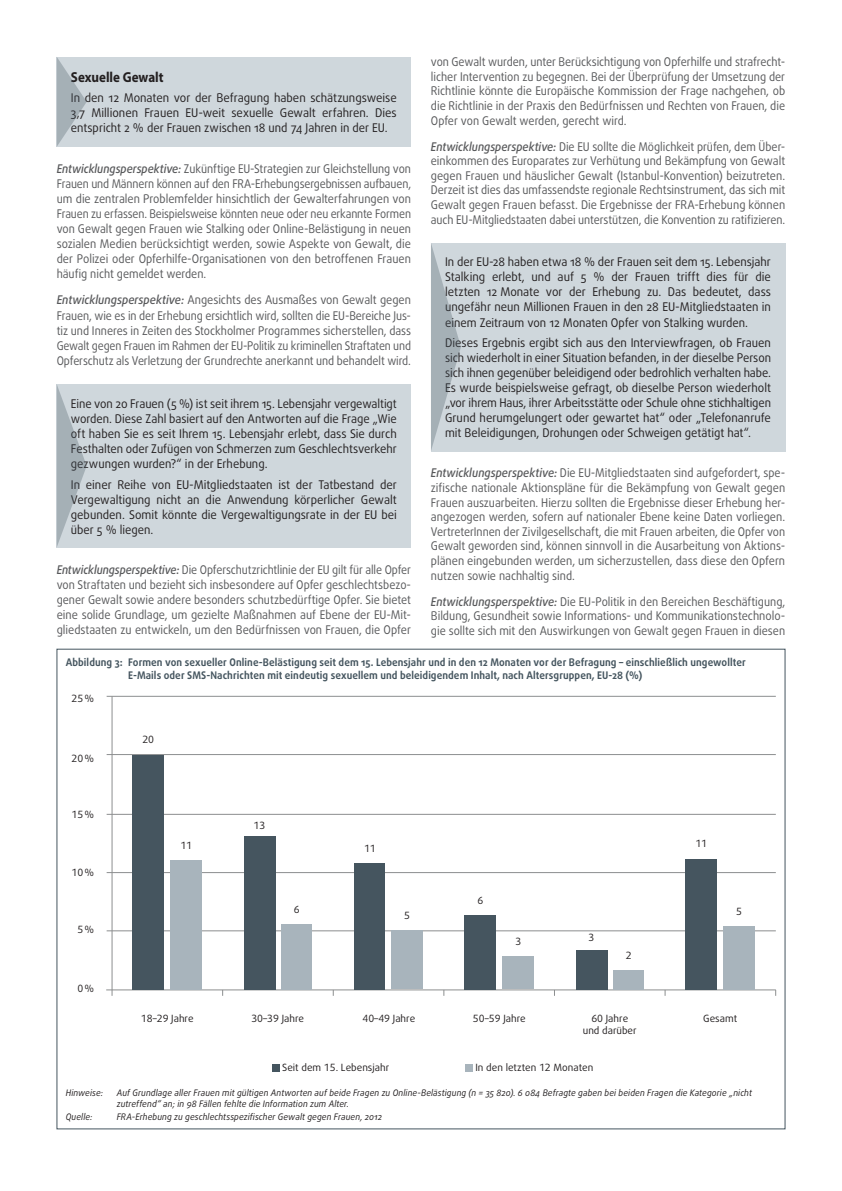
<style>
.page{position:relative;width:842px;height:1191px;background:#fff}
.page>*{position:absolute;margin:0;border:0;box-sizing:border-box;transform-origin:0 0}
.text_title_2{font:700 14.5px "Myriad Pro";color:#231f20;scale:.9 1}
.text_body{font:12px/15px "Daxline Pro";letter-spacing:-.005em;color:#57585a;text-align:justify;scale:.91 1}
.text_body-2{font:12px/14.6px "Daxline Pro";letter-spacing:-.005em;color:#57585a;text-align:justify;scale:.92 1}
.box_triangle{font:12px/15px "Daxline Pro";color:#231f20;text-align:justify;scale:.96 1}
.box_triangle-2{font:12px/15px "Daxline Pro";color:#231f20;text-align:justify;scale:.95 1}
.text_body-3{font:12px/15px "Daxline Pro";letter-spacing:-.005em;color:#57585a;text-align:justify;scale:.93 1}
.figure_title{font:700 10.5px/12.6px "Daxline Pro";letter-spacing:.005em;color:#45555f;scale:.95 1}
.t1{font:10px/12px "Daxline Pro";color:#231f20;text-align:center}
.figure_source{font:italic 9px/10.8px "Daxline Pro";letter-spacing:.01em;color:#231f20;scale:.95 1}
.s1{font-weight:500;font-style:italic}
</style>
<div class="page">
<div style="left:57px;top:57px;width:354px;height:90px;background:#cfd7dc"></div>
<div style="left:57px;top:384px;width:354px;height:164px;background:#cfd7dc"></div>
<div style="left:431px;top:243px;width:354px;height:208px;background:#cfd7dc"></div>
<svg style="left:57px;top:58px;width:30px;height:88px"></svg>
<svg style="left:57px;top:385px;width:30px;height:161px"></svg>
<svg style="left:431px;top:244px;width:30px;height:206px"></svg>
<hr style="left:112px;top:696px;width:1px;height:299px;background:#8c8e8f">
<hr style="left:106px;top:989px;width:670px;height:1px;background:#8c8e8f">
<hr style="left:107px;top:930px;width:669px;height:1px;background:#8c8e8f">
<hr style="left:107px;top:872px;width:669px;height:1px;background:#8c8e8f">
<hr style="left:107px;top:814px;width:669px;height:1px;background:#8c8e8f">
<hr style="left:107px;top:754px;width:669px;height:1px;background:#8c8e8f">
<hr style="left:107px;top:696px;width:669px;height:1px;background:#8c8e8f">
<div style="left:685px;top:858px;width:32px;height:131px;background:#45555f"></div>
<div style="left:723px;top:926px;width:32px;height:63px;background:#a8b4bc"></div>
<div style="left:576px;top:950px;width:31px;height:39px;background:#45555f"></div>
<div style="left:613px;top:970px;width:31px;height:19px;background:#a8b4bc"></div>
<div style="left:464px;top:915px;width:32px;height:74px;background:#45555f"></div>
<div style="left:502px;top:956px;width:32px;height:33px;background:#a8b4bc"></div>
<div style="left:355px;top:863px;width:30px;height:126px;background:#45555f"></div>
<div style="left:391px;top:930px;width:32px;height:59px;background:#a8b4bc"></div>
<div style="left:243px;top:835px;width:32px;height:154px;background:#45555f"></div>
<div style="left:281px;top:924px;width:31px;height:65px;background:#a8b4bc"></div>
<div style="left:132px;top:754px;width:32px;height:235px;background:#45555f"></div>
<div style="left:170px;top:860px;width:32px;height:129px;background:#a8b4bc"></div>
<div style="left:272px;top:1064px;width:7px;height:7px;background:#45555f"></div>
<div style="left:465px;top:1064px;width:8px;height:7px;background:#a8b4bc"></div>
<p class="text_body" style="left:431px;top:55px;width:391px;line-height:14.6px">von Gewalt wurden, unter Berücksichtigung von Opferhilfe und strafrecht‑ licher Intervention zu begegnen. Bei der Überprüfung der Umsetzung der Richtlinie könnte die Europäische Kommission der Frage nachgehen, ob die Richtlinie in der Praxis den Bedürfnissen und Rechten von Frauen, die Opfer von Gewalt werden, gerecht wird.</p>
<p class="text_body-2" style="left:431px;top:139px;width:387px"><span class="s1">Entwicklungsperspektive:</span> Die EU sollte die Möglichkeit prüfen, dem Über‑ einkommen des Europarates zur Verhütung und Bekämpfung von Gewalt gegen Frauen und häuslicher Gewalt (Istanbul‑Konvention) beizutreten.<br>Derzeit ist dies das umfassendste regionale Rechtsinstrument, das sich mit Gewalt gegen Frauen befasst. Die Ergebnisse der FRA‑Erhebung können auch EU‑Mitgliedstaaten dabei unterstützen, die Konvention zu ratifizieren.</p>
<p class="box_triangle-2" style="left:445px;top:255px;width:345px">In der EU-28 haben etwa 18 % der Frauen seit dem 15. Lebensjahr Stalking erlebt, und auf 5 % der Frauen trifft dies für die letzten 12 Monate vor der Erhebung zu. Das bedeutet, dass ungefähr neun Millionen Frauen in den 28 EU‑Mitgliedstaaten in einem Zeitraum von 12 Monaten Opfer von Stalking wurden.</p>
<p class="box_triangle" style="left:445px;top:335px;width:341px">Dieses Ergebnis ergibt sich aus den Interviewfragen, ob Frauen sich wiederholt in einer Situation befanden, in der dieselbe Person sich ihnen gegenüber beleidigend oder bedrohlich verhalten habe.<br>Es wurde beispielsweise gefragt, ob dieselbe Person wiederholt „vor ihrem Haus, ihrer Arbeitsstätte oder Schule ohne stichhaltigen Grund herumgelungert oder gewartet hat“ oder „Telefonanrufe mit Beleidigungen, Drohungen oder Schweigen getätigt hat“.</p>
<p class="text_body-2" style="left:431px;top:466px;width:387px"><span class="s1">Entwicklungsperspektive:</span> Die EU‑Mitgliedstaaten sind aufgefordert, spe‑ zifische nationale Aktionspläne für die Bekämpfung von Gewalt gegen Frauen auszuarbeiten. Hierzu sollten die Ergebnisse dieser Erhebung her‑ angezogen werden, sofern auf nationaler Ebene keine Daten vorliegen.<br>VertreterInnen der Zivilgesellschaft, die mit Frauen arbeiten, die Opfer von Gewalt geworden sind, können sinnvoll in die Ausarbeitung von Aktions‑ plänen eingebunden werden, um sicherzustellen, dass diese den Opfern nutzen sowie nachhaltig sind.</p>
<p class="text_body-2" style="left:431px;top:594px;width:387px"><span class="s1">Entwicklungsperspektive:</span> Die EU‑Politik in den Bereichen Beschäftigung, Bildung, Gesundheit sowie Informations- und Kommunikationstechnolo‑ gie sollte sich mit den Auswirkungen von Gewalt gegen Frauen in diesen</p>
<p class="figure_title" style="left:128px;top:656px;width:652px;text-indent:-62px">Abbildung 3: Formen von sexueller Online-Belästigung seit dem 15. Lebensjahr und in den 12 Monaten vor der Befragung – einschließlich ungewollter<br>E‑Mails oder SMS‑Nachrichten mit eindeutig sexuellem und beleidigendem Inhalt, nach Altersgruppen, EU-28 (%)</p>
<p class="text_title_2" style="left:71px;top:69px;width:105px">Sexuelle Gewalt</p>
<p class="box_triangle" style="left:71px;top:91px;width:341px">In den 12 Monaten vor der Befragung haben schätzungsweise 3,7 Millionen Frauen EU‑weit sexuelle Gewalt erfahren. Dies entspricht 2 % der Frauen zwischen 18 und 74 Jahren in der EU.</p>
<p class="text_body" style="left:57px;top:161px;width:391px"><span class="s1">Entwicklungsperspektive:</span> Zukünftige EU‑Strategien zur Gleichstellung von Frauen und Männern können auf den FRA‑Erhebungsergebnissen aufbauen, um die zentralen Problemfelder hinsichtlich der Gewalterfahrungen von Frauen zu erfassen. Beispielsweise könnten neue oder neu erkannte Formen von Gewalt gegen Frauen wie Stalking oder Online-Belästigung in neuen sozialen Medien berücksichtigt werden, sowie Aspekte von Gewalt, die der Polizei oder Opferhilfe‑Organisationen von den betroffenen Frauen häufig nicht gemeldet werden.</p>
<p class="text_body-3" style="left:57px;top:293px;width:383px"><span class="s1">Entwicklungsperspektive:</span> Angesichts des Ausmaßes von Gewalt gegen Frauen, wie es in der Erhebung ersichtlich wird, sollten die EU‑Bereiche Jus‑ tiz und Inneres in Zeiten des Stockholmer Programmes sicherstellen, dass Gewalt gegen Frauen im Rahmen der EU‑Politik zu kriminellen Straftaten und Opferschutz als Verletzung der Grundrechte anerkannt und behandelt wird.</p>
<p class="box_triangle-2" style="left:71px;top:396px;width:345px">Eine von 20 Frauen (5 %) ist seit ihrem 15. Lebensjahr vergewaltigt worden. Diese Zahl basiert auf den Antworten auf die Frage „Wie oft haben Sie es seit Ihrem 15. Lebensjahr erlebt, dass Sie durch Festhalten oder Zufügen von Schmerzen zum Geschlechtsverkehr gezwungen wurden?“ in der Erhebung.</p>
<p class="box_triangle" style="left:71px;top:477px;width:341px">In einer Reihe von EU‑Mitgliedstaaten ist der Tatbestand der Vergewaltigung nicht an die Anwendung körperlicher Gewalt gebunden. Somit könnte die Vergewaltigungsrate in der EU bei über 5 % liegen.</p>
<p class="text_body" style="left:57px;top:562px;width:391px"><span class="s1">Entwicklungsperspektive:</span> Die Opferschutzrichtlinie der EU gilt für alle Opfer von Straftaten und bezieht sich insbesondere auf Opfer geschlechtsbezo‑ gener Gewalt sowie andere besonders schutzbedürftige Opfer. Sie bietet eine solide Grundlage, um gezielte Maßnahmen auf Ebene der EU‑Mit‑ gliedstaaten zu entwickeln, um den Bedürfnissen von Frauen, die Opfer</p>
<p class="t1" style="left:72px;top:693px;width:24px">25%</p>
<p class="t1" style="left:72px;top:752px;width:24px">20%</p>
<p class="t1" style="left:72px;top:808px;width:24px">15%</p>
<p class="t1" style="left:72px;top:866px;width:24px">10%</p>
<p class="t1" style="left:78px;top:923px;width:18px">5%</p>
<p class="t1" style="left:78px;top:982px;width:18px">0%</p>
<p class="t1" style="left:142px;top:734px;width:13px">20</p>
<p class="t1" style="left:254px;top:819px;width:13px">13</p>
<p class="t1" style="left:180px;top:839px;width:13px">11</p>
<p class="t1" style="left:695px;top:838px;width:13px">11</p>
<p class="t1" style="left:364px;top:842px;width:13px">11</p>
<p class="t1" style="left:294px;top:903px;width:7px">6</p>
<p class="t1" style="left:404px;top:909px;width:7px">5</p>
<p class="t1" style="left:477px;top:894px;width:7px">6</p>
<p class="t1" style="left:515px;top:935px;width:7px">3</p>
<p class="t1" style="left:589px;top:931px;width:7px">3</p>
<p class="t1" style="left:626px;top:949px;width:7px">2</p>
<p class="t1" style="left:736px;top:905px;width:7px">5</p>
<p class="t1" style="left:141px;top:1012px;width:54px">18–29 Jahre</p>
<p class="t1" style="left:251px;top:1012px;width:54px">30–39 Jahre</p>
<p class="t1" style="left:362px;top:1012px;width:54px">40–49 Jahre</p>
<p class="t1" style="left:473px;top:1012px;width:54px">50–59 Jahre</p>
<p class="t1" style="left:583px;top:1012px;width:55px">60 Jahre und darüber</p>
<p class="t1" style="left:703px;top:1012px;width:35px">Gesamt</p>
<p class="t1" style="left:282px;top:1061px;width:109px">Seit dem 15. Lebensjahr</p>
<p class="t1" style="left:475px;top:1061px;width:119px">In den letzten 12 Monaten</p>
<p class="figure_source" style="left:66px;top:1087px;width:41px">Hinweise:</p>
<p class="figure_source" style="left:117px;top:1087px;width:670px">Auf Grundlage aller Frauen mit gültigen Antworten auf beide Fragen zu Online-Belästigung (n = 35 820). 6 084 Befragte gaben bei beiden Fragen die Kategorie „nicht zutreffend“ an; in 98 Fällen fehlte die Information zum Alter.</p>
<p class="figure_source" style="left:66px;top:1111px;width:30px">Quelle:</p>
<p class="figure_source" style="left:117px;top:1111px;width:281px">FRA‑Erhebung zu geschlechtsspezifischer Gewalt gegen Frauen, 2012</p>
</div>
